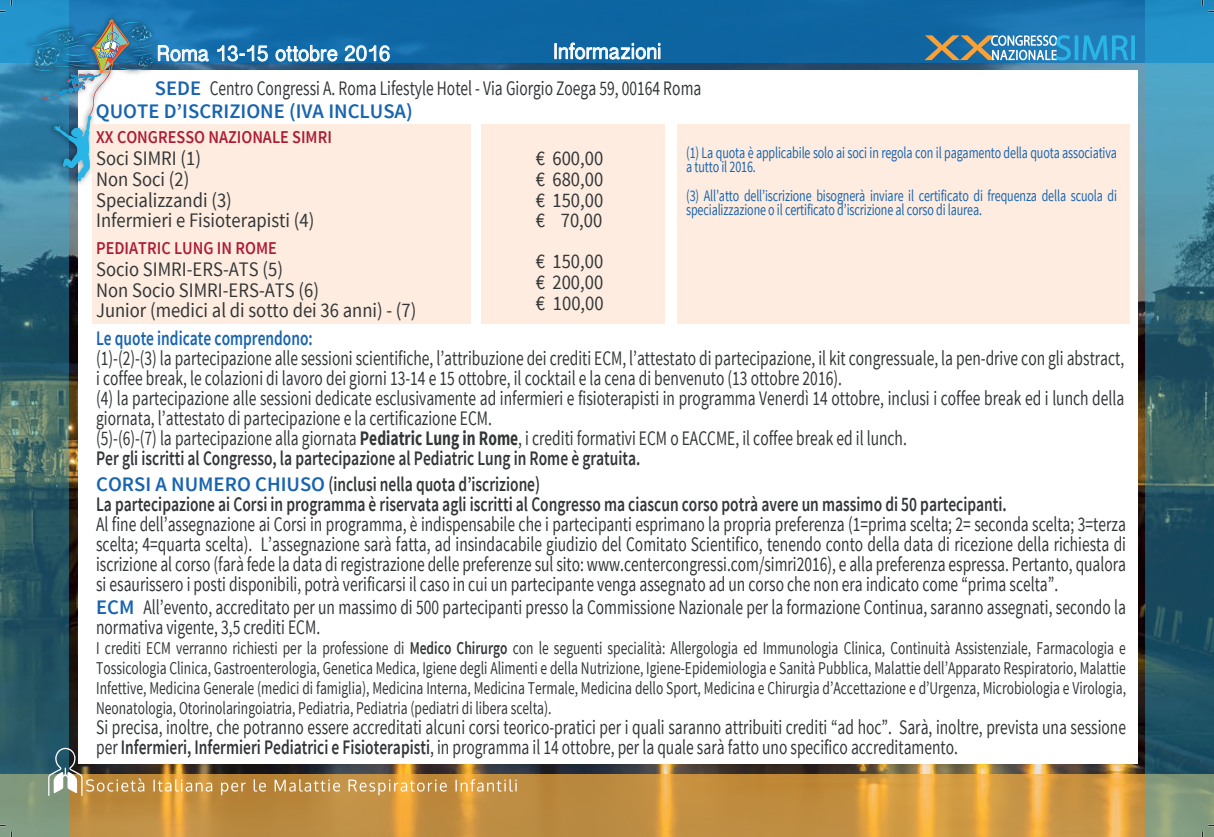
<style>
.page{position:relative;width:1214px;height:837px;background:#fff}
.page>*{position:absolute;margin:0;border:0;box-sizing:border-box;transform-origin:0 0}
.t1{font:22px "Myanmar Sangam MN";color:#fff;scale:.94 1}
.t2{font:20.6px/20px "Source Sans Pro";color:#323638;scale:.75 1}
.t3{font:20.6px/20.6px "Source Sans Pro";color:#323638;scale:.9 1}
.t4{font:600 20.6px "Source Sans Pro";color:#1864af}
.t5{font:18px/20px "Source Sans Pro";color:#323638;text-align:justify;scale:.75 1}
.t6{font:600 18px "Source Sans Pro";color:#ab1d37;scale:.9 1}
.t7{font:16px/14px "Source Sans Pro";letter-spacing:-.01em;color:#1864af;scale:.75 1}
.s1{font-weight:600;color:#1864af}
.s2{font-weight:700}
.s3{font-weight:600}
</style>
<div class="page">
<img style="left:68px;top:62px;width:1077px;height:712px">
<svg style="left:68px;top:774px;width:1077px;height:62px;fill:#c18f41"></svg>
<svg style="left:229px;top:0;width:916px;height:62px;fill:#0e65a1"></svg>
<svg style="left:1145px;top:0;width:68px;height:836px"></svg>
<svg style="left:0;top:254px;width:68px;height:582px"></svg>
<div style="left:79px;top:70px;width:1058px;height:693px;background:#fff"></div>
<svg style="left:924px;top:35px;width:146px;height:26px"></svg>
<svg style="left:1074px;top:35px;width:4px;height:25px"></svg>
<svg style="left:1082px;top:35px;width:46px;height:25px"></svg>
<svg style="left:1130px;top:35px;width:4px;height:25px"></svg>
<svg style="left:48px;top:747px;width:468px;height:48px"></svg>
<img style="left:0;top:0;width:229px;height:254px">
<svg style="left:29px;top:19px;width:179px;height:162px"></svg>
<svg style="left:217px;top:45px;width:50px;height:16px"></svg>
<svg style="left:276px;top:45px;width:61px;height:16px"></svg>
<svg style="left:345px;top:45px;width:44px;height:16px"></svg>
<div style="left:92px;top:124px;width:378px;height:200px;background:#fdecdf"></div>
<div style="left:481px;top:124px;width:183px;height:200px;background:#fdecdf"></div>
<div style="left:677px;top:124px;width:452px;height:200px;background:#fdecdf"></div>
<svg style="left:554px;top:43px;width:106px;height:16px"></svg>
<svg style="left:0;top:824px;width:12px;height:12px"></svg>
<svg style="left:1201px;top:824px;width:12px;height:12px"></svg>
<svg style="left:1201px;top:0;width:12px;height:12px"></svg>
<svg style="left:0;top:0;width:12px;height:12px"></svg>
<p class="t1" style="left:552px;top:38px;width:117px">Informazioni</p>
<p class="t1" style="left:157px;top:40px;width:250px">Roma 13-15 ottobre 2016</p>
<p class="t2" style="left:155px;top:79px;width:730px"><span class="s1">SEDE</span> Centro Congressi A. Roma Lifestyle Hotel - Via Giorgio Zoega 59, 00164 Roma</p>
<p class="t4" style="left:96px;top:98px;width:318px">QUOTE D’ISCRIZIONE (IVA INCLUSA)</p>
<p class="t6" style="left:96px;top:125px;width:263px">XX CONGRESSO NAZIONALE SIMRI</p>
<p class="t3" style="left:96px;top:148px;width:244px">Soci SIMRI (1)<br>Non Soci (2)<br>Specializzandi (3)<br>Infermieri e Fisioterapisti (4)</p>
<p class="t3" style="left:96px;top:259px;width:357px">Socio SIMRI-ERS-ATS (5)<br>Non Socio SIMRI-ERS-ATS (6)<br>Junior (medici al di sotto dei 36 anni) - (7)</p>
<p class="t6" style="left:96px;top:237px;width:202px">PEDIATRIC LUNG IN ROME</p>
<p class="t3" style="left:535px;top:148px;width:76px;text-align:justify">€ 600,00 € 680,00 € 150,00 € 70,00</p>
<p class="t3" style="left:535px;top:251px;width:77px;text-align:justify">€ 150,00 € 200,00 € 100,00</p>
<p class="t7" style="left:686px;top:146px;width:576px">(1) La quota è applicabile solo ai soci in regola con il pagamento della quota associativa a tutto il 2016.</p>
<p class="t7" style="left:686px;top:189px;width:576px">(3) All’atto dell’iscrizione bisognerà inviare il certificato di frequenza della scuola di specializzazione o il certificato d’iscrizione al corso di laurea.</p>
<p class="t2" style="left:96px;top:328px;width:1372px"><span class="s1">Le quote indicate comprendono:<br></span>(1)-(2)-(3) la partecipazione alle sessioni scientifiche, l’attribuzione dei crediti ECM, l’attestato di partecipazione, il kit congressuale, la pen-drive con gli abstract, i coffee break, le colazioni di lavoro dei giorni 13-14 e 15 ottobre, il cocktail e la cena di benvenuto (13 ottobre 2016).<br>(4) la partecipazione alle sessioni dedicate esclusivamente ad infermieri e fisioterapisti in programma Venerdì 14 ottobre, inclusi i coffee break ed i lunch della giornata, l’attestato di partecipazione e la certificazione ECM.<br>(5)-(6)-(7) la partecipazione alla giornata <span class="s2">Pediatric Lung in Rome</span>, i crediti formativi ECM o EACCME, il coffee break ed il lunch.<br><span class="s3">Per gli iscritti al Congresso, la partecipazione al Pediatric Lung in Rome è gratuita.</span></p>
<p class="t2" style="left:96px;top:474px;width:1374px"><span class="s1">CORSI A NUMERO CHIUSO</span> <span class="s3">(inclusi nella quota d’iscrizione)<br>La partecipazione ai Corsi in programma è riservata agli iscritti al Congresso ma ciascun corso potrà avere un massimo di 50 partecipanti.<br></span>Al fine dell’assegnazione ai Corsi in programma, è indispensabile che i partecipanti esprimano la propria preferenza (1=prima scelta; 2= seconda scelta; 3=terza scelta; 4=quarta scelta). L’assegnazione sarà fatta, ad insindacabile giudizio del Comitato Scientifico, tenendo conto della data di ricezione della richiesta di iscrizione al corso (farà fede la data di registrazione delle preferenze sul sito: www.centercongressi.com/simri2016), e alla preferenza espressa. Pertanto, qualora si esaurissero i posti disponibili, potrà verificarsi il caso in cui un partecipante venga assegnato ad un corso che non era indicato come “prima scelta”.</p>
<p class="t2" style="left:96px;top:597px;width:1374px"><span class="s1">ECM</span> All’evento, accreditato per un massimo di 500 partecipanti presso la Commissione Nazionale per la formazione Continua, saranno assegnati, secondo la normativa vigente, 3,5 crediti ECM.</p>
<p class="t5" style="left:96px;top:638px;width:1374px">I crediti ECM verranno richiesti per la professione di <span class="s3">Medico Chirurgo</span> con le seguenti specialità: Allergologia ed Immunologia Clinica, Continuità Assistenziale, Farmacologia e Tossicologia Clinica, Gastroenterologia, Genetica Medica, Igiene degli Alimenti e della Nutrizione, Igiene-Epidemiologia e Sanità Pubblica, Malattie dell’Apparato Respiratorio, Malattie Infettive, Medicina Generale (medici di famiglia), Medicina Interna, Medicina Termale, Medicina dello Sport, Medicina e Chirurgia d’Accettazione e d’Urgenza, Microbiologia e Virologia, Neonatologia, Otorinolaringoiatria, Pediatria, Pediatria (pediatri di libera scelta).</p>
<p class="t2" style="left:96px;top:717px;width:1374px">Si precisa, inoltre, che potranno essere accreditati alcuni corsi teorico-pratici per i quali saranno attribuiti crediti “ad hoc”. Sarà, inoltre, prevista una sessione per <span class="s3">Infermieri, Infermieri Pediatrici e Fisioterapisti</span>, in programma il 14 ottobre, per la quale sarà fatto uno specifico accreditamento.</p>
</div>
